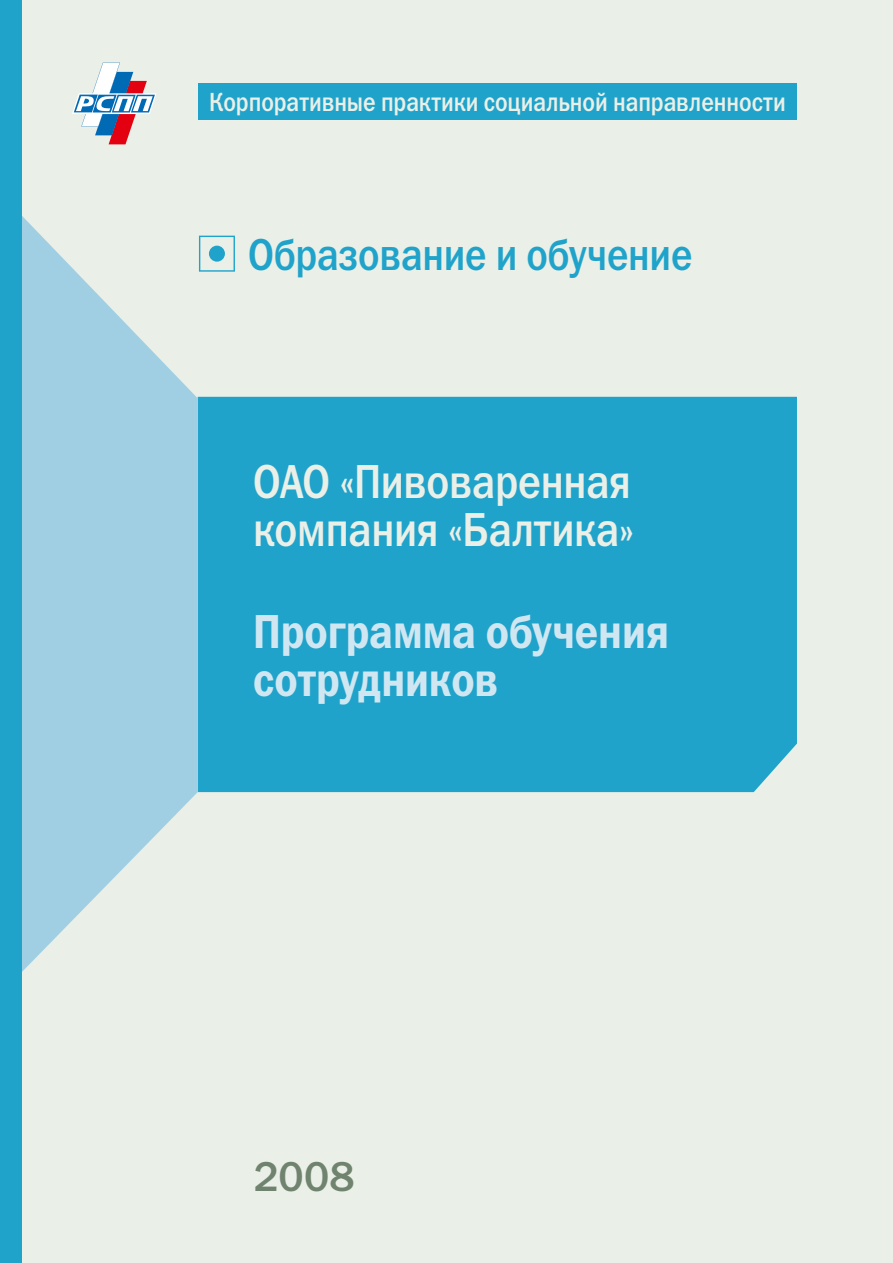
<style>
.page{position:relative;width:893px;height:1263px;background:#eaefe7}
.page>*{position:absolute;margin:0;border:0;box-sizing:border-box;transform-origin:0 0}
.t1{font:48px/48px "Franklin Gothic Medium C";letter-spacing:-.01em;color:#eaefe7;scale:.85 1}
.t2{font:48px/48px "Franklin Gothic Demi C";letter-spacing:-.005em;color:#d0e7f2;scale:.85 1}
.t3{font:45px "Franklin Gothic Medium C";letter-spacing:-.01em;color:#20a3ca;scale:.85 1}
.t4{font:42px "Franklin Gothic Medium C";color:#6f836e}
.t5{font:26.4px "Franklin Gothic Medium C";letter-spacing:-.005em;color:#eaefe7;scale:.85 1}
</style>
<div class="page">
<div style="left:198px;top:397px;width:599px;height:395px;background:#20a3ca"></div>
<svg style="left:72px;top:63px;width:84px;height:81px"></svg>
<div style="left:199px;top:83px;width:598px;height:36px;background:#20a3ca"></div>
<svg style="left:199px;top:236px;width:36px;height:36px"></svg>
<div style="left:209px;top:246px;width:16px;height:16px;background:#20a3ca;border-radius:50%"></div>
<svg style="left:22px;top:216px;width:176px;height:756px;fill:#a0cfe4"></svg>
<div style="left:0;top:0;width:22px;height:1263px;background:#20a3ca"></div>
<p class="t5" style="left:209px;top:87px;width:680px">Корпоративные практики социальной направленности</p>
<h2 class="t3" style="left:248px;top:230px;width:524px">Образование и обучение</h2>
<h1 class="t1" style="left:253px;top:457px;width:449px">ОАО «Пивоваренная компания «Балтика»</h1>
<h1 class="t2" style="left:253px;top:607px;width:491px">Программа обучения сотрудников</h1>
<h3 class="t4" style="left:253px;top:1153px;width:103px">2008</h3>
</div>
